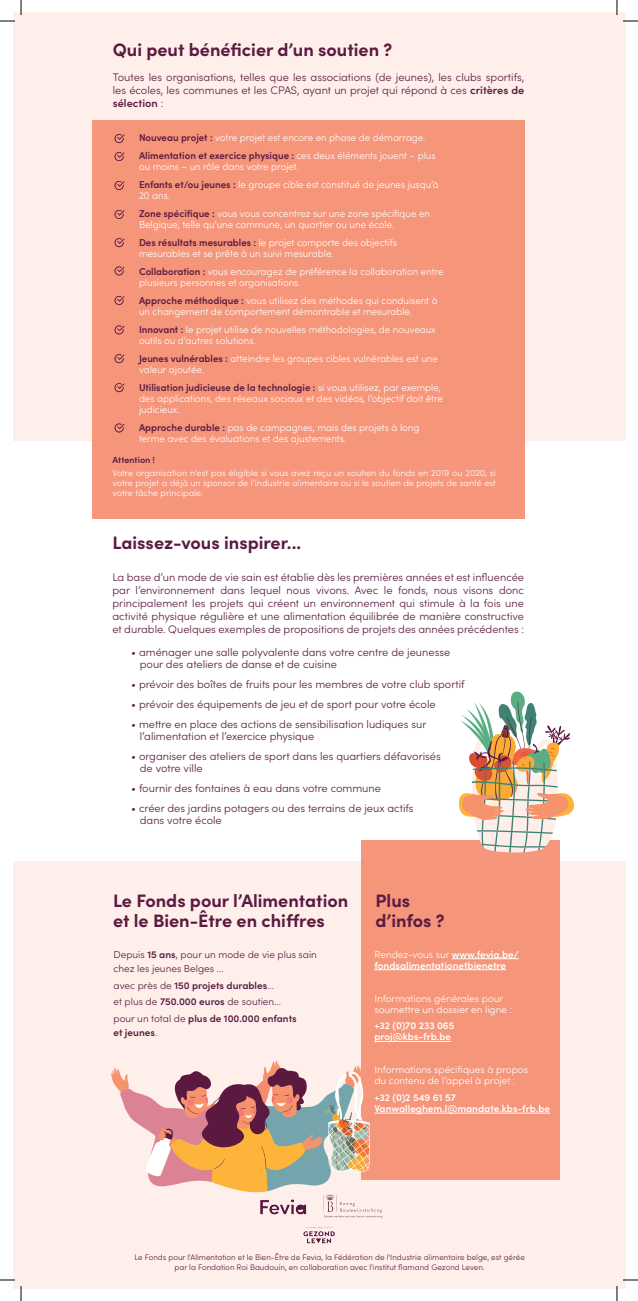
<style>
.page{position:relative;width:638px;height:1301px;background:#fff}
.page>*{position:absolute;margin:0;border:0;box-sizing:border-box;transform-origin:0 0}
.t1{font:700 18px/20px "Sofia Pro";color:#5b1a40}
.t2{font:300 11px/13px "Sofia Pro";color:#5b1a40}
.t3{font:300 10px/18px "Sofia Pro";color:#fff}
.t4{font:600 10px/11px "Sofia Pro";color:#fff}
.t5{font:600 10px/16.8px "Sofia Pro";color:#5b1a40}
.t6{font:300 10px/14px "Sofia Pro";color:#5b1a40}
.t7{font:300 9px/10px "Sofia Pro";color:#fff;text-align:justify}
.t8{font:600 9px "Sofia Pro";color:#5b1a40}
.t9{font:300 8px/10px "Sofia Pro";color:#5b1a40;text-align:center}
.s1{font-weight:600}
.s2{font-weight:600;color:#5b1a40}
.s3{font-weight:300}
</style>
<div class="page">
<div style="left:12px;top:860px;width:613px;height:428px;background:#feefeb"></div>
<div style="left:361px;top:840px;width:198px;height:339px;background:#f5957a"></div>
<hr style="left:451px;top:958px;width:67px;height:1px;background:#fff">
<hr style="left:374px;top:969px;width:132px;height:1px;background:#fff">
<hr style="left:374px;top:1041px;width:77px;height:1px;background:#fff">
<hr style="left:374px;top:1113px;width:176px;height:1px;background:#fff">
<svg style="left:111px;top:1060px;width:259px;height:133px"></svg>
<img style="left:303px;top:1227px;width:32px;height:17px">
<img style="left:322px;top:1190px;width:61px;height:29px">
<svg style="left:458px;top:691px;width:117px;height:161px"></svg>
<div style="left:12px;top:12px;width:613px;height:429px;background:#feefeb"></div>
<div style="left:92px;top:120px;width:432px;height:399px;background:#f5957a"></div>
<svg style="left:114px;top:134px;width:10px;height:9px"></svg>
<svg style="left:114px;top:152px;width:10px;height:9px"></svg>
<svg style="left:114px;top:181px;width:10px;height:9px"></svg>
<svg style="left:114px;top:210px;width:10px;height:9px"></svg>
<svg style="left:114px;top:238px;width:10px;height:9px"></svg>
<svg style="left:114px;top:266px;width:10px;height:9px"></svg>
<svg style="left:114px;top:296px;width:10px;height:9px"></svg>
<svg style="left:114px;top:325px;width:10px;height:9px"></svg>
<svg style="left:114px;top:354px;width:10px;height:9px"></svg>
<svg style="left:114px;top:383px;width:10px;height:9px"></svg>
<svg style="left:114px;top:423px;width:10px;height:9px"></svg>
<img style="left:260px;top:1199px;width:47px;height:16px">
<svg style="left:0;top:1279px;width:15px;height:1px"></svg>
<svg style="left:623px;top:1279px;width:14px;height:1px"></svg>
<svg style="left:0;top:0;width:22px;height:22px"></svg>
<svg style="left:20px;top:1286px;width:2px;height:15px"></svg>
<svg style="left:616px;top:0;width:21px;height:22px"></svg>
<svg style="left:616px;top:1286px;width:1px;height:15px"></svg>
<h1 class="t1" style="left:113px;top:38px;width:281px">Qui peut bénéficier d’un soutien ?</h1>
<p class="t2" style="left:113px;top:70px;width:413px;text-align:justify">Toutes les organisations, telles que les associations (de jeunes), les clubs sportifs, les écoles, les communes et les CPAS, ayant un projet qui répond à ces <span class="s1">critères de sélection</span> :</p>
<p class="t3" style="left:139px;top:128px;width:298px"><span class="s2">Nouveau projet :</span> votre projet est encore en phase de démarrage.<br><span class="s2">Alimentation et exercice physique :</span> ces deux éléments jouent – plus</p>
<p class="t3" style="left:139px;top:157px;width:301px">ou moins – un rôle dans votre projet.<br><span class="s2">Enfants et/ou jeunes :</span> le groupe cible est constitué de jeunes jusqu’à</p>
<p class="t3" style="left:139px;top:186px;width:292px">20 ans.<br><span class="s2">Zone spécifique :</span> vous vous concentrez sur une zone spécifique en</p>
<p class="t3" style="left:139px;top:215px;width:259px">Belgique, telle qu’une commune, un quartier ou une école.<br><span class="s2">Des résultats mesurables :</span> le projet comporte des objectifs</p>
<p class="t3" style="left:139px;top:244px;width:306px">mesurables et se prête à un suivi mesurable.<br><span class="s2">Collaboration :</span> vous encouragez de préférence la collaboration entre</p>
<p class="t3" style="left:139px;top:273px;width:300px">plusieurs personnes et organisations.<br><span class="s2">Approche méthodique :</span> vous utilisez des méthodes qui conduisent à</p>
<p class="t3" style="left:139px;top:302px;width:298px">un changement de comportement démontrable et mesurable.<br><span class="s2">Innovant :</span> le projet utilise de nouvelles méthodologies, de nouveaux</p>
<p class="t3" style="left:139px;top:331px;width:300px">outils ou d’autres solutions.<br><span class="s2">Jeunes vulnérables :</span> atteindre les groupes cibles vulnérables est une</p>
<p class="t3" style="left:139px;top:360px;width:303px">valeur ajoutée.<br><span class="s2">Utilisation judicieuse de la technologie :</span> si vous utilisez, par exemple,</p>
<p class="t3" style="left:139px;top:392px;width:305px;line-height:11px">des applications, des réseaux sociaux et des vidéos, l’objectif doit être judicieux.</p>
<p class="t3" style="left:139px;top:421px;width:282px;line-height:11px"><span class="s2">Approche durable :</span> pas de campagnes, mais des projets à long terme avec des évaluations et des ajustements.</p>
<p class="t8" style="left:112px;top:453px;width:44px">Attention !</p>
<p class="t7" style="left:112px;top:467px;width:385px">Votre organisation n’est pas éligible si vous avez reçu un soutien du fonds en 2019 ou 2020, si votre projet a déjà un sponsor de l’industrie alimentaire ou si le soutien de projets de santé est votre tâche principale.</p>
<h1 class="t1" style="left:112px;top:531px;width:190px">Laissez-vous inspirer...</h1>
<p class="t2" style="left:112px;top:570px;width:413px;text-align:justify">La base d’un mode de vie sain est établie dès les premières années et est influencée par l’environnement dans lequel nous vivons. Avec le fonds, nous visons donc principalement les projets qui créent un environnement qui stimule à la fois une activité physique régulière et une alimentation équilibrée de manière constructive et durable. Quelques exemples de propositions de projets des années précédentes :</p>
<p class="t2" style="left:140px;top:646px;width:312px;line-height:12px;text-indent:-9px">• aménager une salle polyvalente dans votre centre de jeunesse pour des ateliers de danse et de cuisine</p>
<p class="t2" style="left:131px;top:677px;width:335px">• prévoir des boîtes de fruits pour les membres de votre club sportif</p>
<p class="t2" style="left:131px;top:697px;width:306px">• prévoir des équipements de jeu et de sport pour votre école</p>
<p class="t2" style="left:140px;top:718px;width:288px;line-height:12px;text-indent:-9px">• mettre en place des actions de sensibilisation ludiques sur l’alimentation et l’exercice physique</p>
<p class="t2" style="left:140px;top:750px;width:302px;line-height:12px;text-indent:-9px">• organiser des ateliers de sport dans les quartiers défavorisés de votre ville</p>
<p class="t2" style="left:131px;top:781px;width:251px">• fournir des fontaines à eau dans votre commune</p>
<p class="t2" style="left:140px;top:802px;width:275px;line-height:12px;text-indent:-9px">• créer des jardins potagers ou des terrains de jeux actifs dans votre école</p>
<h1 class="t1" style="left:113px;top:889px;width:237px">Le Fonds pour l’Alimentation et le Bien-Être en chiffres</h1>
<h1 class="t1" style="left:375px;top:889px;width:71px">Plus d’infos ?</h1>
<p class="t4" style="left:374px;top:948px;width:146px"><span class="s3">Rendez-vous sur</span> www.fevia.be/ fondsalimentationetbienetre</p>
<p class="t3" style="left:374px;top:992px;width:139px;line-height:11px">Informations générales pour soumettre un dossier en ligne :</p>
<p class="t4" style="left:374px;top:1019px;width:81px">+32 (0)70 233 065 proj@kbs-frb.be</p>
<p class="t3" style="left:374px;top:1064px;width:155px;line-height:11px">Informations spécifiques à propos du contenu de l’appel à projet :</p>
<p class="t4" style="left:374px;top:1091px;width:177px">+32 (0)2 549 61 57<br>Vanwalleghem.l@mandate.kbs-frb.be</p>
<p class="t6" style="left:113px;top:946px;width:205px">Depuis <span class="s1">15 ans</span>, pour un mode de vie plus sain chez les jeunes Belges ...</p>
<p class="t5" style="left:113px;top:976px;width:184px"><span class="s3">avec près de</span> 150 projets durables<span class="s3">...<br>et plus de</span> 750.000 euros <span class="s3">de soutien... pour un total de</span> plus de 100.000 enfants</p>
<p class="t5" style="left:113px;top:1023px;width:45px">et jeunes<span class="s3">.</span></p>
<p class="t9" style="left:134px;top:1251px;width:391px">Le Fonds pour l'Alimentation et le Bien-Être de Fevia, la Fédération de l'Industrie alimentaire belge, est gérée par la Fondation Roi Baudouin, en collaboration avec l'institut flamand Gezond Leven.</p>
</div>
